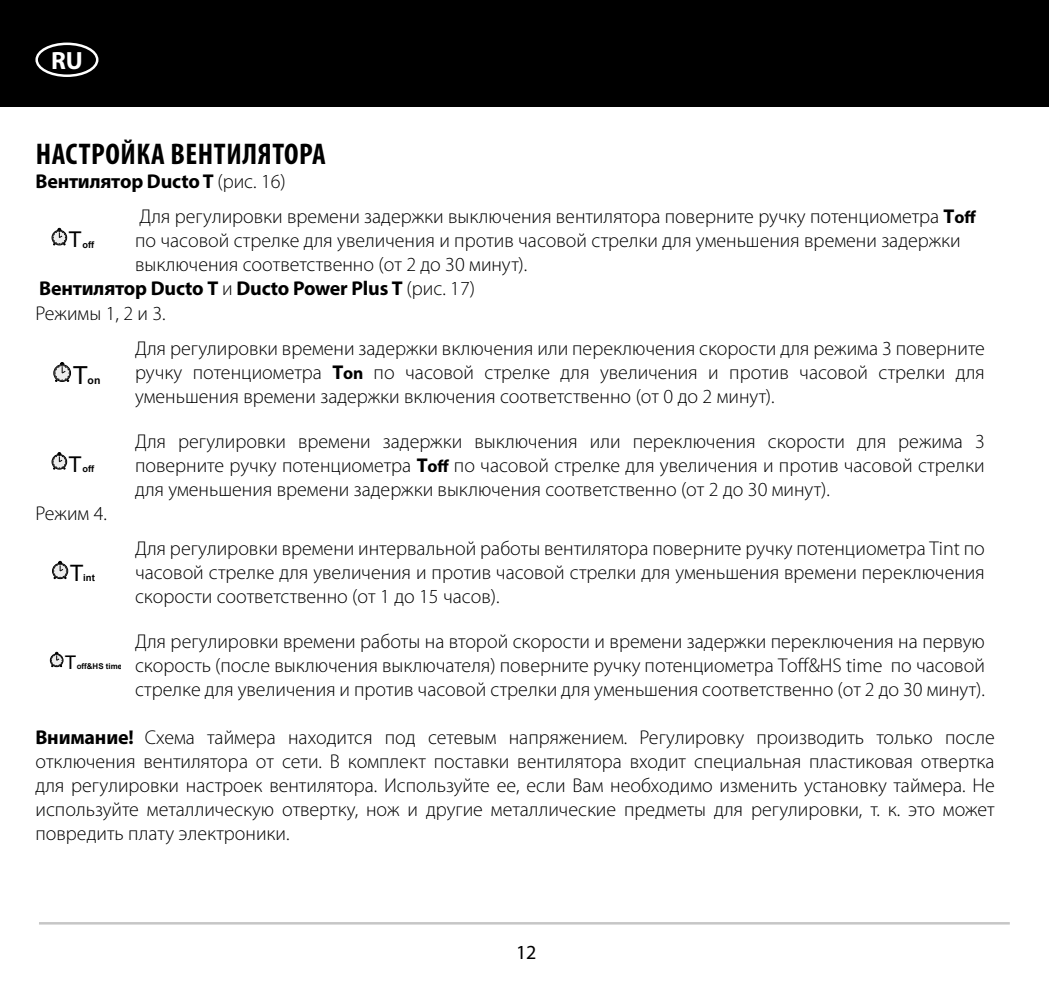
<style>
.page{position:relative;width:1049px;height:993px;background:#fff}
.page>*{position:absolute;margin:0;border:0;box-sizing:border-box;transform-origin:0 0}
.Заголовок_слева{font:700 condensed 30px "Myriad Pro";letter-spacing:.02em;color:#000}
.t1{font:700 25px "Myriad Pro";color:#fff}
.t2{font:24.75px "Arial";color:#000}
.t3{font:22.5px "Arial";color:#000}
.t4{font:21.75px "Arial";color:#000}
.Текст_RU{font:300 20px/24px "Myriad Pro";color:#000;text-align:justify}
.Текст_RU-2{font:700 20px "Myriad Pro";letter-spacing:-.01em;color:#000}
.t5{font:20px "Myriad Pro";color:#000}
.t6{font:18.75px "Arial";color:#000}
.t7{font:700 10.5px "Arial";color:#000}
.t8{font:700 9.5px "Arial";color:#000}
.t9{font:700 9.25px "Arial";color:#000}
.t10{font:700 8px "Arial";color:#000}
.s1{font-weight:300}
.s2{font-weight:700}
.s3{font-weight:700;font-size:17.5px}
</style>
<div class="page">
<div style="left:0;top:0;width:1049px;height:106px;background:#000"></div>
<hr style="left:39px;top:921px;width:971px;height:3px;background:#c6c6c6">
<div style="left:35px;top:43px;width:63px;height:34px;border:2px solid #fff;border-radius:50%"></div>
<svg style="left:52px;top:227px;width:15px;height:18px"></svg>
<svg style="left:53px;top:362px;width:18px;height:20px"></svg>
<svg style="left:52px;top:452px;width:15px;height:17px"></svg>
<svg style="left:52px;top:560px;width:16px;height:19px"></svg>
<svg style="left:50px;top:651px;width:13px;height:16px"></svg>
<p class="t1" style="left:51px;top:44px;width:33px">RU</p>
<p class="Заголовок_слева" style="left:36px;top:135px;width:292px">НАСТРОЙКА ВЕНТИЛЯТОРА</p>
<p class="Текст_RU-2" style="left:35px;top:168px;width:252px">Вентилятор Ducto T <span class="s1">(рис. 16)</span></p>
<p class="t4" style="left:69px;top:225px;width:15px">T</p>
<p class="t9" style="left:83px;top:238px;width:13px">off</p>
<p class="Текст_RU" style="left:135px;top:205px;width:842px;text-align:left">Для регулировки времени задержки выключения вентилятора поверните ручку потенциометра <span class="s2">Т</span><span class="s3">off </span>по часовой стрелке для увеличения и против часовой стрелки для уменьшения времени задержки выключения соответственно (от 2 до 30 минут).</p>
<p class="Текст_RU-2" style="left:39px;top:275px;width:437px">Вентилятор Ducto Т <span class="s1">и</span> Ducto Power Plus Т <span class="s1">(рис. 17)</span></p>
<p class="Текст_RU" style="left:35px;top:301px;width:132px">Режимы 1, 2 и 3.</p>
<p class="t2" style="left:73px;top:358px;width:17px">T</p>
<p class="t7" style="left:88px;top:372px;width:14px">on</p>
<p class="t4" style="left:69px;top:449px;width:15px">T</p>
<p class="t9" style="left:83px;top:462px;width:13px">off</p>
<p class="Текст_RU" style="left:35px;top:501px;width:73px">Режим 4.</p>
<p class="t3" style="left:70px;top:557px;width:15px">T</p>
<p class="t8" style="left:83px;top:570px;width:13px">int</p>
<p class="Текст_RU" style="left:135px;top:336px;width:851px">Для регулировки времени задержки включения или переключения скорости для режима 3 поверните ручку потенциометра <span class="s2">Т</span><span class="s3">on</span> по часовой стрелке для увеличения и против часовой стрелки для уменьшения времени задержки включения соответственно (от 0 до 2 минут).</p>
<p class="Текст_RU" style="left:135px;top:429px;width:851px">Для регулировки времени задержки выключения или переключения скорости для режима 3 поверните ручку потенциометра <span class="s2">Т</span><span class="s3">off</span> по часовой стрелке для увеличения и против часовой стрелки для уменьшения времени задержки выключения соответственно (от 2 до 30 минут).</p>
<p class="Текст_RU" style="left:135px;top:536px;width:851px">Для регулировки времени интервальной работы вентилятора поверните ручку потенциометра Тint по часовой стрелке для увеличения и против часовой стрелки для уменьшения времени переключения скорости соответственно (от 1 до 15 часов).</p>
<p class="Текст_RU" style="left:135px;top:629px;width:851px">Для регулировки времени работы на второй скорости и времени задержки переключения на первую скорость (после выключения выключателя) поверните ручку потенциометра Тoff&amp;HS time по часовой стрелке для увеличения и против часовой стрелки для уменьшения соответственно (от 2 до 30 минут).</p>
<p class="Текст_RU" style="left:35px;top:725px;width:961px"><span class="s2">Внимание!</span> Схема таймера находится под сетевым напряжением. Регулировку производить только после отключения вентилятора от сети. В комплект поставки вентилятора входит специальная пластиковая отвертка для регулировки настроек вентилятора. Используйте ее, если Вам необходимо изменить установку таймера. Не используйте металлическую отвертку, нож и другие металлические предметы для регулировки, т. к. это может повредить плату электроники.</p>
<p class="t6" style="left:65px;top:649px;width:13px">T</p>
<p class="t10" style="left:77px;top:660px;width:47px">off&amp;HS time</p>
<p class="t5" style="left:516px;top:939px;width:22px">12</p>
</div>
